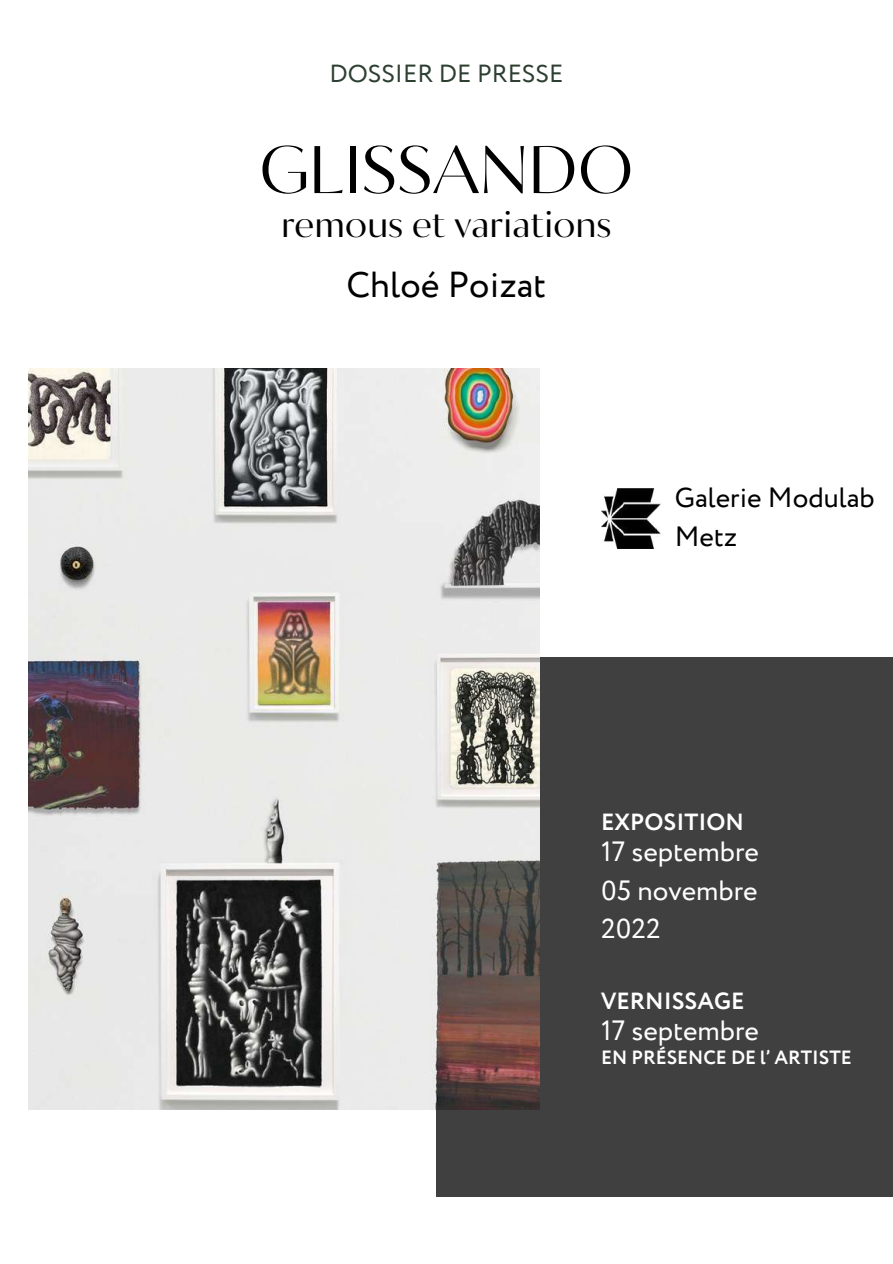
<style>
.page{position:relative;width:893px;height:1264px;background:#fff}
.page>*{position:absolute;margin:0;border:0;box-sizing:border-box;transform-origin:0 0}
.t1{font:67.05px "Circe Contrast";color:#000}
.t2{font:39.15px "Circe Contrast";color:#000}
.t3{font:36px "Circe";color:#000}
.t4{font:27.75px/38.2px "Circe";color:#fff;text-align:justify}
.t5{font:27.75px/38.2px "Circe";color:#000}
.t6{font:24.75px "Circe";color:#2d3f31}
.t7{font:700 23.25px "Circe";color:#fff}
.t8{font:700 19.05px "Circe";color:#fff}
</style>
<div class="page">
<div style="left:436px;top:657px;width:456px;height:540px;background:#404040"></div>
<img style="left:601px;top:489px;width:60px;height:59px">
<img style="left:28px;top:368px;width:511px;height:741px">
<p class="t6" style="left:329px;top:56px;width:235px">DOSSIER DE PRESSE</p>
<h1 class="t1" style="left:259px;top:131px;width:376px">GLISSANDO</h1>
<h2 class="t2" style="left:281px;top:200px;width:332px">remous et variations</h2>
<p class="t3" style="left:346px;top:260px;width:201px">Chloé Poizat</p>
<p class="t5" style="left:674px;top:480px;width:201px">Galerie Modulab<br>Metz</p>
<p class="t7" style="left:601px;top:806px;width:144px">EXPOSITION</p>
<p class="t4" style="left:601px;top:834px;width:159px">17 septembre 05 novembre 2022</p>
<p class="t7" style="left:601px;top:985px;width:145px">VERNISSAGE</p>
<p class="t4" style="left:601px;top:1012px;width:159px">17 septembre</p>
<p class="t8" style="left:601px;top:1044px;width:252px">EN PRÉSENCE DE l’ ARTISTE</p>
</div>
